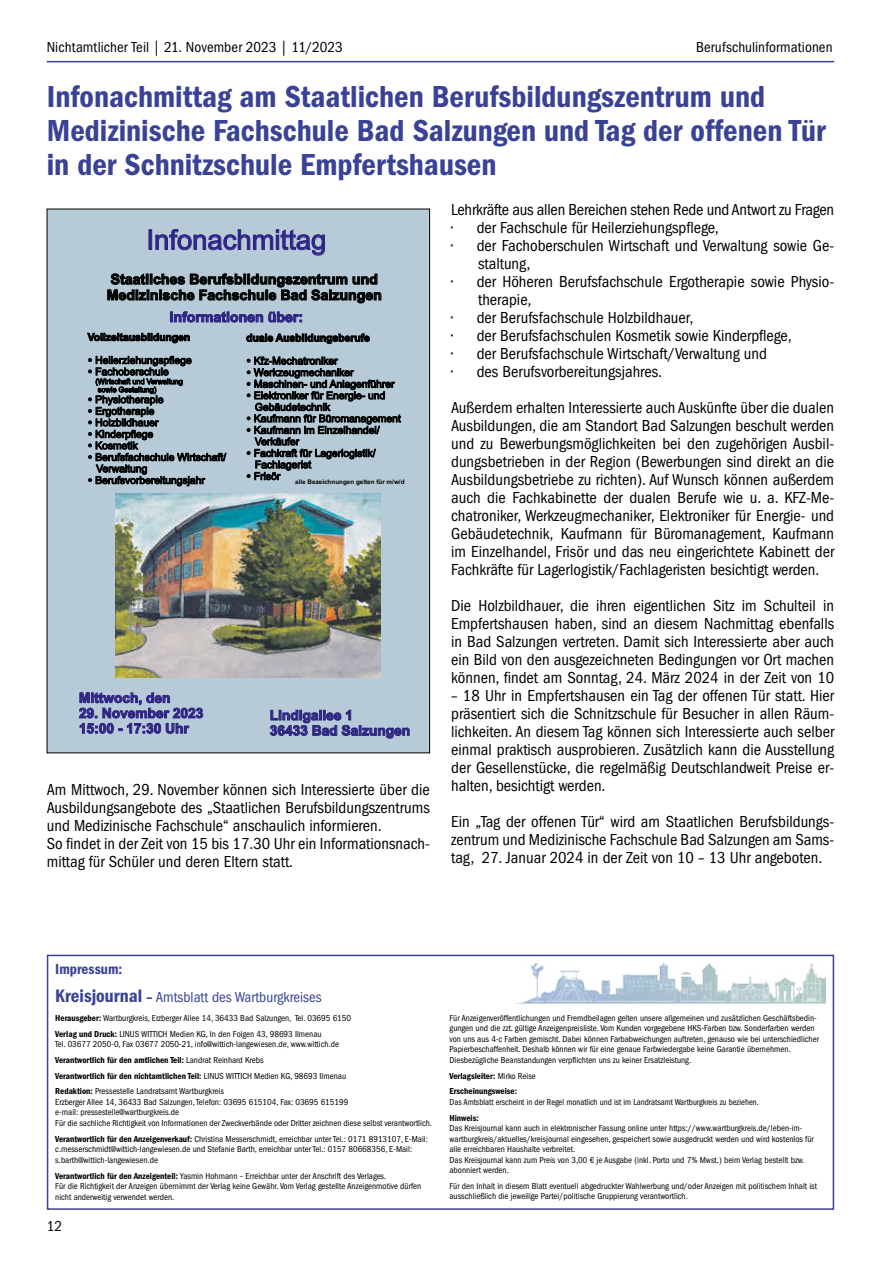
<style>
.page{position:relative;width:881px;height:1263px;background:#fff}
.page>*{position:absolute;margin:0;border:0;box-sizing:border-box;transform-origin:0 0}
.t1{font:600 condensed 31.5px/34.3px "Franklin Gothic LT";color:#394295}
.t2{font:27.45px "Arial";color:#2f2483}
.t3{font:condensed 16.5px/18px "Franklin Gothic LT";color:#000}
.t4{font:condensed 15px "Franklin Gothic LT";letter-spacing:.005em;color:#000}
.t5{font:condensed 15px/27.5px "Franklin Gothic LT";color:#394295}
.t6{font:700 14.1px/15.8px "Arial";color:#000}
.t7{font:700 14.1px "Arial";color:#2f2483}
.t8{font:700 13.65px/15.3px "Arial";color:#2f2483}
.t9{font:10.35px/11.6px "Arial";color:#000}
.t10{font:700 10.35px "Arial";color:#000}
.t11{font:condensed 9px/10.5px "Franklin Gothic LT";color:#000}
.t12{font:condensed 9px "Franklin Gothic LT";color:#000;scale:.96 1}
.t13{font:600 condensed 9px/15.8px "Franklin Gothic LT";color:#000}
.t14{font:7.35px/8.1px "Arial";color:#000}
.t15{font:700 6.3px "Arial";color:#000}
.s1{font-weight:600}
.s2{font-weight:600;font-size:18.75px}
.s3{font-weight:400}
</style>
<div class="page">
<hr style="left:47px;top:61px;width:786px;height:1px;background:#394295">
<div style="left:47px;top:955px;width:786px;height:255px;border:2px solid #394295"></div>
<img style="left:515px;top:963px;width:310px;height:41px">
<div style="left:47px;top:209px;width:382px;height:544px;background:#b6cbd7"></div>
<img style="left:115px;top:493px;width:265px;height:185px">
<h3 class="t4" style="left:47px;top:38px;width:297px">Nichtamtlicher Teil | 21. November 2023 | 11/2023</h3>
<h3 class="t4" style="left:695px;top:38px;width:138px">Berufschulinformationen</h3>
<h1 class="t1" style="left:47px;top:79px;width:780px">Infonachmittag am Staatlichen Berufsbildungszentrum und<br>Medizinische Fachschule Bad Salzungen und Tag der offenen Tür in der Schnitzschule Empfertshausen</h1>
<h2 class="t2" style="left:146px;top:221px;width:181px">Infonachmittag</h2>
<h3 class="t6" style="left:107px;top:271px;width:276px">Staatliches Berufsbildungszentrum und<br>Medizinische Fachschule Bad Salzungen</h3>
<p class="t10" style="left:88px;top:330px;width:104px">Vollzeitausbildungen</p>
<p class="t9" style="left:95px;top:354px;width:98px">Heilerziehungspflege<br>Fachoberschule</p>
<p class="t14" style="left:98px;top:377px;width:86px;text-indent:-2px">(Wirtschaft und Verwaltung sowie Gestaltung)</p>
<p class="t9" style="left:95px;top:394px;width:132px">Physiotherapie<br>Ergotherapie<br>Holzbildhauer<br>Kinderpflege<br>Kosmetik<br>Berufsfachschule Wirtschaft/<br>Verwaltung<br>Berufsvorbereitungsjahr</p>
<h3 class="t7" style="left:169px;top:307px;width:135px">Informationen über:</h3>
<p class="t10" style="left:246px;top:330px;width:125px">duale Ausbildungsberufe</p>
<p class="t9" style="left:254px;top:355px;width:148px">Kfz-Mechatroniker<br>Werkzeugmechaniker<br>Maschinen- und Anlagenführer<br>Elektroniker für Energie- und<br>Gebäudetechnik<br>Kaufmann für Büromanagement<br>Kaufmann im Einzelhandel/<br>Verkäufer<br>Fachkraft für Lagerlogistik/<br>Fachlagerist<br>Frisör</p>
<p class="t15" style="left:295px;top:477px;width:111px">alle Bezeichnungen gelten für m/w/d</p>
<h3 class="t8" style="left:79px;top:690px;width:93px">Mittwoch, den</h3>
<h3 class="t8" style="left:79px;top:706px;width:126px">29. November 2023<br>15:00 - 17:30 Uhr</h3>
<h3 class="t8" style="left:270px;top:708px;width:142px">Lindigallee 1<br>36433 Bad Salzungen</h3>
<p class="t3" style="left:47px;top:780px;width:384px">Am Mittwoch, 29. November können sich Interessierte über die Ausbildungsangebote des „Staatlichen Berufsbildungszentrums und Medizinische Fachschule“ anschaulich informieren.<br>So findet in der Zeit von 15 bis 17.30 Uhr ein Informationsnach&shy;mittag für Schüler und deren Eltern statt.</p>
<h3 class="t3" style="left:451px;top:200px;width:384px">Lehrkräfte aus allen Bereichen stehen Rede und Antwort zu Fragen</h3>
<h3 class="t3" style="left:451px;top:218px;width:269px">• der Fachschule für Heilerziehungspflege,</h3>
<h3 class="t3" style="left:478px;top:236px;width:357px;text-indent:-27px">• der Fachoberschulen Wirtschaft und Verwaltung sowie Ge&shy;staltung,</h3>
<h3 class="t3" style="left:478px;top:272px;width:357px;text-indent:-27px">• der Höheren Berufsfachschule Ergotherapie sowie Physio&shy;therapie,</h3>
<h3 class="t3" style="left:451px;top:308px;width:243px">• der Berufsfachschule Holzbildhauer,</h3>
<h3 class="t3" style="left:451px;top:326px;width:342px">• der Berufsfachschulen Kosmetik sowie Kinderpflege,</h3>
<h3 class="t3" style="left:451px;top:344px;width:317px">• der Berufsfachschule Wirtschaft/Verwaltung und</h3>
<h3 class="t3" style="left:451px;top:353px;width:384px;line-height:36px">• des Berufsvorbereitungsjahres.<br>Außerdem erhalten Interessierte auch Auskünfte über die dualen</h3>
<p class="t3" style="left:451px;top:416px;width:384px;text-align:justify">Ausbildungen, die am Standort Bad Salzungen beschult werden und zu Bewerbungsmöglichkeiten bei den zugehörigen Ausbil&shy;dungsbetrieben in der Region (Bewerbungen sind direkt an die Ausbildungsbetriebe zu richten). Auf Wunsch können außerdem auch die Fachkabinette der dualen Berufe wie u. a. KFZ-Me&shy;chatroniker, Werkzeugmechaniker, Elektroniker für Energie- und Gebäudetechnik, Kaufmann für Büromanagement, Kaufmann im Einzelhandel, Frisör und das neu eingerichtete Kabinett der Fachkräfte für Lagerlogistik/Fachlageristen besichtigt werden.</p>
<p class="t3" style="left:451px;top:596px;width:384px;text-align:justify">Die Holzbildhauer, die ihren eigentlichen Sitz im Schulteil in Empfertshausen haben, sind an diesem Nachmittag ebenfalls in Bad Salzungen vertreten. Damit sich Interessierte aber auch ein Bild von den ausgezeichneten Bedingungen vor Ort machen können, findet am Sonntag, 24. März 2024 in der Zeit von 10</p>
<p class="t3" style="left:451px;top:686px;width:384px;text-align:justify">– 18 Uhr in Empfertshausen ein Tag der offenen Tür statt. Hier präsentiert sich die Schnitzschule für Besucher in allen Räum&shy;lichkeiten. An diesem Tag können sich Interessierte auch selber einmal praktisch ausprobieren. Zusätzlich kann die Ausstellung der Gesellenstücke, die regelmäßig Deutschlandweit Preise er&shy;halten, besichtigt werden.</p>
<h3 class="t3" style="left:451px;top:812px;width:384px;text-align:justify">Ein „Tag der offenen Tür“ wird am Staatlichen Berufsbildungs&shy;zentrum und Medizinische Fachschule Bad Salzungen am Sams&shy;tag, 27. Januar 2024 in der Zeit von 10 – 13 Uhr angeboten.</h3>
<h3 class="t5" style="left:55px;top:956px;width:268px"><span class="s1">Impressum:<br></span><span class="s2">Kreisjournal</span> <span class="s1">–</span> Amtsblatt des Wartburgkreises</h3>
<p class="t11" style="left:55px;top:1010px;width:297px;line-height:15.8px"><span class="s1">Herausgeber:</span> Wartburgkreis, Erzberger Allee 14, 36433 Bad Salzungen, Tel. 03695 6150<br><span class="s1">Verlag und Druck:</span> LINUS WITTICH Medien KG, In den Folgen 43, 98693 Ilmenau</p>
<p class="t11" style="left:55px;top:1036px;width:292px;line-height:15.8px">Tel. 03677 2050-0, Fax 03677 2050-21, info@wittich-langewiesen.de, www.wittich.de <span class="s1">Verantwortlich für den amtlichen Teil:</span> Landrat Reinhard Krebs<br><span class="s1">Verantwortlich für den nichtamtlichen Teil:</span> LINUS WITTICH Medien KG, 98693 Ilmenau <span class="s1">Redaktion:</span> Pressestelle Landratsamt Wartburgkreis</p>
<p class="t11" style="left:55px;top:1097px;width:378px">Erzberger Allee 14, 36433 Bad Salzungen, Telefon: 03695 615104, Fax: 03695 615199<br>e-mail: pressestelle@wartburgkreis.de<br>Für die sachliche Richtigkeit von Informationen der Zweckverbände oder Dritter zeichnen diese selbst verantwortlich.</p>
<p class="t11" style="left:55px;top:1133px;width:374px"><span class="s1">Verantwortlich für den Anzeigenverkauf:</span> Christina Messerschmidt, erreichbar unter Tel.: 0171 8913107, E-Mail: c.messerschmidt@wittich-langewiesen.de und Stefanie Barth, erreichbar unter Tel.: 0157 80668356, E-Mail: s.barth@wittich-langewiesen.de</p>
<p class="t11" style="left:55px;top:1170px;width:367px"><span class="s1">Verantwortlich für den Anzeigenteil:</span> Yasmin Hohmann – Erreichbar unter der Anschrift des Verlages.<br>Für die Richtigkeit der Anzeigen übernimmt der Verlag keine Gewähr. Vom Verlag gestellte Anzeigenmotive dürfen nicht anderweitig verwendet werden.</p>
<h3 class="t4" style="left:47px;top:1218px;width:17px">12</h3>
<p class="t11" style="left:449px;top:1012px;width:371px">Für Anzeigenveröffentlichungen und Fremdbeilagen gelten unsere allgemeinen und zusätzlichen Geschäftsbedin&shy;gungen und die zzt. gültige Anzeigenpreisliste. Vom Kunden vorgegebene HKS-Farben bzw. Sonderfarben werden von uns aus 4-c Farben gemischt. Dabei können Farbabweichungen auftreten, genauso wie bei unterschiedlicher Papierbeschaffenheit. Deshalb können wir für eine genaue Farbwiedergabe keine Garantie übernehmen.<br>Diesbezügliche Beanstandungen verpflichten uns zu keiner Ersatzleistung.</p>
<p class="t13" style="left:449px;top:1068px;width:88px">Verlagsleiter: <span class="s3">Mirko Reise<br></span>Erscheinungsweise:</p>
<p class="t12" style="left:449px;top:1097px;width:323px">Das Amtsblatt erscheint in der Regel monatlich und ist im Landratsamt Wartburgkreis zu beziehen.</p>
<p class="t13" style="left:449px;top:1110px;width:31px">Hinweis:</p>
<p class="t11" style="left:449px;top:1123px;width:366px">Das Kreisjournal kann auch in elektronischer Fassung online unter https://www.wartburgkreis.de/leben-im&shy;wartburgkreis/aktuelles/kreisjournal eingesehen, gespeichert sowie ausgedruckt werden und wird kostenlos für alle erreichbaren Haushalte verbreitet.<br>Das Kreisjournal kann zum Preis von 3,00 € je Ausgabe (inkl. Porto und 7% Mwst.) beim Verlag bestellt bzw. abonniert werden.</p>
<p class="t11" style="left:449px;top:1181px;width:369px">Für den Inhalt in diesem Blatt eventuell abgedruckter Wahlwerbung und/oder Anzeigen mit politischem Inhalt ist ausschließlich die jeweilige Partei/politische Gruppierung verantwortlich.</p>
</div>
